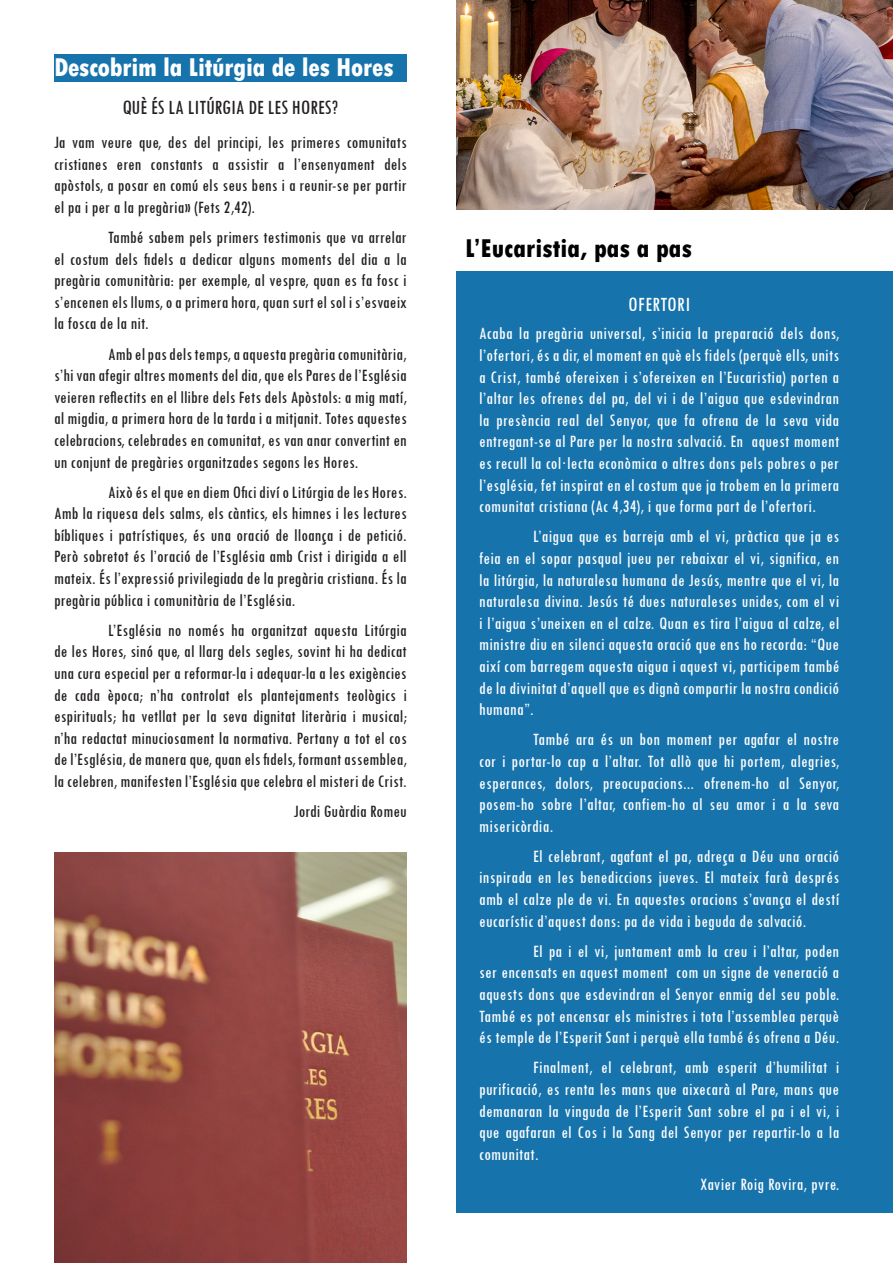
<style>
.page{position:relative;width:893px;height:1263px;background:#fff}
.page>*{position:absolute;margin:0;border:0;box-sizing:border-box;transform-origin:0 0}
.t1{font:800 condensed 27px "Tw Cen";letter-spacing:-.01em;color:#fff}
.t2{font:800 condensed 27px "Tw Cen";color:#000}
.t3{font:condensed 21px "Tw Cen";color:#231f20}
.t4{font:condensed 21px "Tw Cen";letter-spacing:.02em;color:#fff}
.t5{font:condensed 18px/21.6px "Tw Cen";letter-spacing:.02em;color:#fff;text-align:justify}
.t6{font:condensed 18px/21.6px "Tw Cen";letter-spacing:.01em;color:#231f20;text-align:justify}
</style>
<div class="page">
<div style="left:456px;top:271px;width:437px;height:941px;background:#1773ac"></div>
<div style="left:54px;top:54px;width:353px;height:28px;background:#1773ac"></div>
<img style="left:54px;top:853px;width:353px;height:410px">
<img style="left:456px;top:0;width:437px;height:209px">
<p class="t1" style="left:54px;top:51px;width:341px">Descobrim la Litúrgia de les Hores</p>
<p class="t3" style="left:122px;top:94px;width:217px">QUÈ ÉS LA LITÚRGIA DE LES HORES?</p>
<p class="t6" style="left:54px;top:131px;width:354px">Ja vam veure que, des del principi, les primeres comunitats cristianes eren constants a assistir a l’ensenyament dels apòstols, a posar en comú els seus bens i a reunir-se per partir el pa i per a la pregària» (Fets 2,42).</p>
<p class="t6" style="left:54px;top:226px;width:354px;text-indent:54px">També sabem pels primers testimonis que va arrelar el costum dels fidels a dedicar alguns moments del dia a la pregària comunitària: per exemple, al vespre, quan es fa fosc i s’encenen els llums, o a primera hora, quan surt el sol i s’esvaeix la fosca de la nit.</p>
<p class="t6" style="left:54px;top:343px;width:354px;text-indent:54px">Amb el pas dels temps, a aquesta pregària comunitària, s’hi van afegir altres moments del dia, que els Pares de l’Església veieren reflectits en el llibre dels Fets dels Apòstols: a mig matí, al migdia, a primera hora de la tarda i a mitjanit. Totes aquestes celebracions, celebrades en comunitat, es van anar convertint en un conjunt de pregàries organitzades segons les Hores.</p>
<p class="t6" style="left:54px;top:481px;width:354px;text-indent:54px">Aixòéselqueendiem OficidivíoLitúrgiadeles Hores.<br>Amb la riquesa dels salms, els càntics, els himnes i les lectures bíbliques i patrístiques, és una oració de lloança i de petició.<br>Però sobretot és l’oració de l’Església amb Crist i dirigida a ell mateix. És l’expressió privilegiada de la pregària cristiana. És la pregària pública i comunitària de l’Església.</p>
<p class="t6" style="left:54px;top:619px;width:354px;text-indent:54px">L’Església no només ha organitzat aquesta Litúrgia de les Hores, sinó que, al llarg dels segles, sovint hi ha dedicat una cura especial per a reformar-la i adequar-la a les exigències de cada època; n’ha controlat els plantejaments teològics i espirituals; ha vetllat per la seva dignitat literària i musical; n’ha redactat minuciosament la normativa. Pertany a tot el cos del’Església,de maneraque,quanelsfidels, formantassemblea, la celebren, manifesten l’Església que celebra el misteri de Crist.</p>
<p class="t6" style="left:294px;top:800px;width:114px">Jordi Guàrdia Romeu</p>
<p class="t2" style="left:465px;top:232px;width:228px">L’Eucaristia, pas a pas</p>
<p class="t4" style="left:628px;top:291px;width:63px">OFERTORI</p>
<p class="t5" style="left:479px;top:323px;width:362px">Acaba la pregària universal, s’inicia la preparació dels dons, l’ofertori, és a dir, el moment en què els fidels (perquè ells, units a Crist, també ofereixen i s’ofereixen en l’Eucaristia) porten a l’altar les ofrenes del pa, del vi i de l’aigua que esdevindran la presència real del Senyor, que fa ofrena de la seva vida entregant-se al Pare per la nostra salvació. En aquest moment es recull la col·lecta econòmica o altres dons pels pobres o per l’església, fet inspirat en el costum que ja trobem en la primera comunitat cristiana (Ac 4,34), i que forma part de l’ofertori.</p>
<p class="t5" style="left:479px;top:525px;width:362px;text-indent:54px">L’aigua que es barreja amb el vi, pràctica que ja es feia en el sopar pasqual jueu per rebaixar el vi, significa, en la litúrgia, la naturalesa humana de Jesús, mentre que el vi, la naturalesa divina. Jesús té dues naturaleses unides, com el vi i l’aigua s’uneixen en el calze. Quan es tira l’aigua al calze, el ministre diu en silenci aquesta oració que ens ho recorda: “Que així com barregem aquesta aigua i aquest vi, participem també de la divinitat d’aquell que es dignà compartir la nostra condició humana”.</p>
<p class="t5" style="left:479px;top:728px;width:362px;text-indent:54px">També ara és un bon moment per agafar el nostre cor i portar-lo cap a l’altar. Tot allò que hi portem, alegries, esperances, dolors, preocupacions... ofrenem-ho al Senyor, posem-ho sobre l’altar, confiem-ho al seu amor i a la seva misericòrdia.</p>
<p class="t5" style="left:479px;top:845px;width:362px;text-indent:54px">El celebrant, agafant el pa, adreça a Déu una oració inspirada en les benediccions jueves. El mateix farà després amb el calze ple de vi. En aquestes oracions s’avança el destí eucarístic d’aquest dons: pa de vida i beguda de salvació.</p>
<p class="t5" style="left:479px;top:940px;width:362px;text-indent:54px">El pa i el vi, juntament amb la creu i l’altar, poden ser encensats en aquest moment com un signe de veneració a aquests dons que esdevindran el Senyor enmig del seu poble.<br>També es pot encensar els ministres i tota l’assemblea perquè és temple de l’Esperit Sant i perquè ella també és ofrena a Déu.</p>
<p class="t5" style="left:479px;top:1056px;width:362px;text-indent:54px">Finalment, el celebrant, amb esperit d’humilitat i purificació, es renta les mans que aixecarà al Pare, mans que demanaran la vinguda de l’Esperit Sant sobre el pa i el vi, i que agafaran el Cos i la Sang del Senyor per repartir-lo a la comunitat.</p>
<p class="t5" style="left:700px;top:1173px;width:140px">Xavier Roig Rovira, pvre.</p>
</div>
